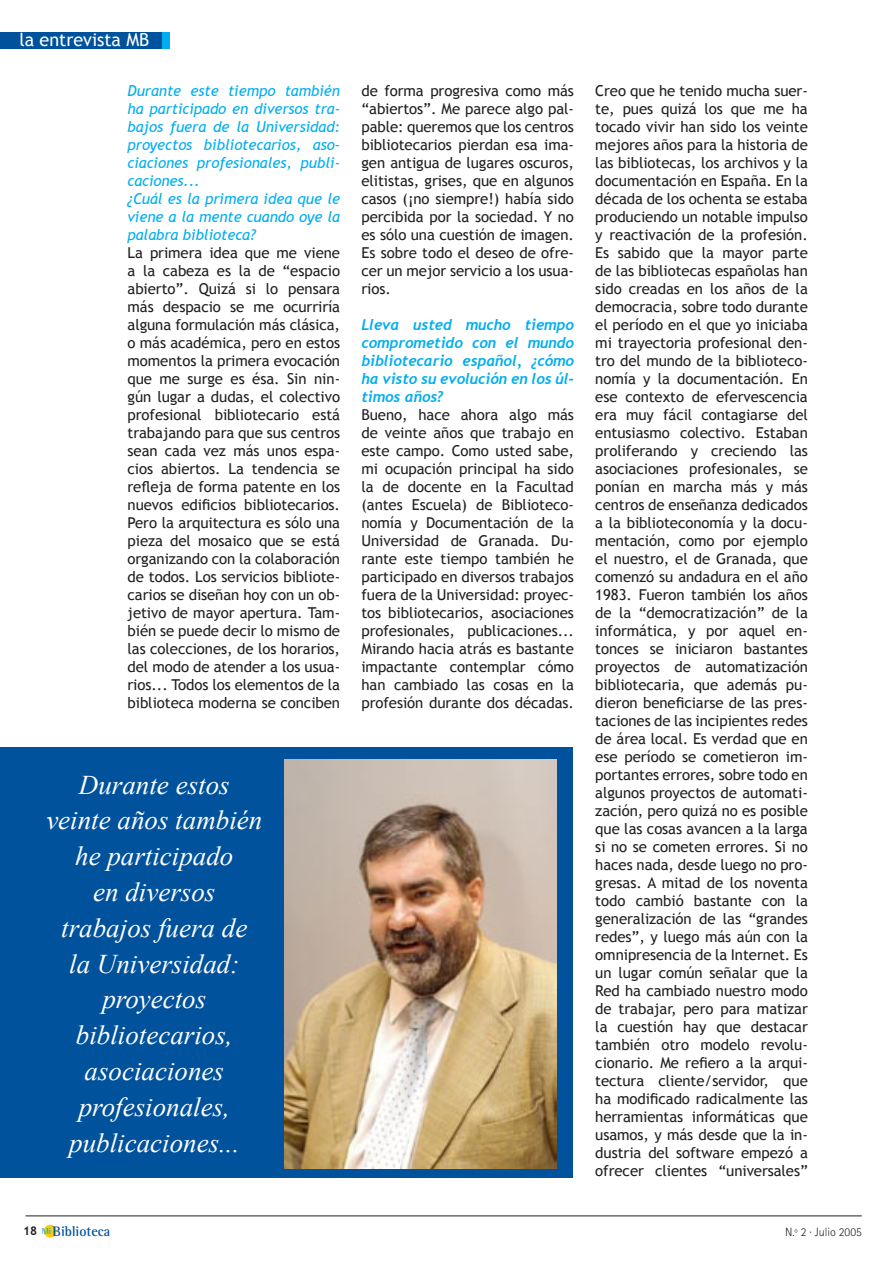
<style>
.page{position:relative;width:893px;height:1263px;background:#fff}
.page>*{position:absolute;margin:0;border:0;box-sizing:border-box;transform-origin:0 0}
.t1{font:italic 27px/35.8px "Times New Roman";color:#fff;text-align:center}
.t2{font:18px "Trebuchet MS";color:#fff}
.t3{font:15px/18px "Trebuchet MS";letter-spacing:-.005em;color:#231f20;text-align:justify}
.t4{font:italic 15px/18px "Trebuchet MS";letter-spacing:-.005em;color:#00aeef}
.t5{font:italic 700 15px/18px "Trebuchet";letter-spacing:-.005em;color:#00aeef;text-align:justify}
.t6{font:700 14.1px "Rotis Semi Serif";color:#00529c}
.t7{font:300 12px "Rotis Sans Serif";color:#231f20}
.s1{font-family:"Trebuchet MS";font-size:12px;color:#231f20}
.s2{font-size:8.85px;color:#00aeef}
</style>
<div class="page">
<div style="left:0;top:32px;width:162px;height:17px;background:#00529c"></div>
<div style="left:162px;top:32px;width:8px;height:17px;background:#00aeef"></div>
<div style="left:44px;top:1225px;width:13px;height:12px;background:#ffcb05;border-radius:50%"></div>
<hr style="left:26px;top:1215px;width:836px;height:1px;background:#231f20">
<div style="left:0;top:747px;width:573px;height:431px;background:#00529c"></div>
<img style="left:285px;top:760px;width:271px;height:408px">
<p class="t2" style="left:19px;top:29px;width:131px">la entrevista MB</p>
<p class="t4" style="left:128px;top:82px;width:214px">Durante este tiempo también ha participado en diversos tra&shy;bajos fuera de la Universidad: proyectos bibliotecarios, aso&shy;ciaciones profesionales, publi&shy;caciones...<br>¿Cuál es la primera idea que le viene a la mente cuando oye la palabra biblioteca?</p>
<p class="t3" style="left:128px;top:244px;width:214px">La primera idea que me viene a la cabeza es la de “espacio abierto”. Quizá si lo pensara más despacio se me ocurriría alguna formulación más clásica, o más académica, pero en estos momentos la primera evocación que me surge es ésa. Sin nin&shy;gún lugar a dudas, el colectivo profesional bibliotecario está trabajando para que sus centros sean cada vez más unos espa&shy;cios abiertos. La tendencia se refleja de forma patente en los nuevos edificios bibliotecarios.<br>Pero la arquitectura es sólo una pieza del mosaico que se está organizando con la colaboración de todos. Los servicios bibliote&shy;carios se diseñan hoy con un ob&shy;jetivo de mayor apertura. Tam&shy;bién se puede decir lo mismo de las colecciones, de los horarios, del modo de atender a los usua&shy;rios... Todos los elementos de la biblioteca moderna se conciben</p>
<h1 class="t1" style="left:46px;top:766px;width:217px">Durante estos veinte años también he participado<br>en diversos trabajos fuera de<br>la Universidad: proyectos bibliotecarios, asociaciones profesionales, publicaciones...</h1>
<p class="t3" style="left:361px;top:82px;width:214px">de forma progresiva como más “abiertos”. Me parece algo pal&shy;pable: queremos que los centros bibliotecarios pierdan esa ima&shy;gen antigua de lugares oscuros, elitistas, grises, que en algunos casos (¡no siempre!) había sido percibida por la sociedad. Y no es sólo una cuestión de imagen.<br>Es sobre todo el deseo de ofre&shy;cer un mejor servicio a los usua&shy;rios.</p>
<p class="t5" style="left:361px;top:316px;width:214px">Lleva usted mucho tiempo comprometido con el mundo bibliotecario español, ¿cómo ha visto su evolución en los úl&shy;timos años?</p>
<p class="t3" style="left:361px;top:406px;width:214px">Bueno, hace ahora algo más de veinte años que trabajo en este campo. Como usted sabe, mi ocupación principal ha sido la de docente en la Facultad (antes Escuela) de Biblioteco&shy;nomía y Documentación de la Universidad de Granada. Du&shy;rante este tiempo también he participado en diversos trabajos fuera de la Universidad: proyec&shy;tos bibliotecarios, asociaciones profesionales, publicaciones...<br>Mirando hacia atrás es bastante impactante contemplar cómo han cambiado las cosas en la profesión durante dos décadas.</p>
<p class="t3" style="left:595px;top:82px;width:214px">Creo que he tenido mucha suer&shy;te, pues quizá los que me ha tocado vivir han sido los veinte mejores años para la historia de las bibliotecas, los archivos y la documentación en España. En la década de los ochenta se estaba produciendo un notable impulso y reactivación de la profesión.<br>Es sabido que la mayor parte de las bibliotecas españolas han sido creadas en los años de la democracia, sobre todo durante el período en el que yo iniciaba mi trayectoria profesional den&shy;tro del mundo de la biblioteco&shy;nomía y la documentación. En ese contexto de efervescencia era muy fácil contagiarse del entusiasmo colectivo. Estaban proliferando y creciendo las asociaciones profesionales, se ponían en marcha más y más centros de enseñanza dedicados a la biblioteconomía y la docu&shy;mentación, como por ejemplo el nuestro, el de Granada, que comenzó su andadura en el año 1983. Fueron también los años de la “democratización” de la informática, y por aquel en&shy;tonces se iniciaron bastantes proyectos de automatización bibliotecaria, que además pu&shy;dieron beneficiarse de las pres&shy;taciones de las incipientes redes de área local. Es verdad que en ese período se cometieron im&shy;portantes errores, sobre todo en algunos proyectos de automati&shy;zación, pero quizá no es posible que las cosas avancen a la larga si no se cometen errores. Si no haces nada, desde luego no pro&shy;gresas. A mitad de los noventa todo cambió bastante con la generalización de las “grandes redes”, y luego más aún con la omnipresencia de la Internet. Es un lugar común señalar que la Red ha cambiado nuestro modo de trabajar, pero para matizar la cuestión hay que destacar también otro modelo revolu&shy;cionario. Me refiero a la arqui&shy;tectura cliente/servidor, que ha modificado radicalmente las herramientas informáticas que usamos, y más desde que la in&shy;dustria del software empezó a ofrecer clientes “universales”</p>
<p class="t6" style="left:23px;top:1222px;width:88px"><span class="s1">18</span> <span class="s2">Mi</span>Biblioteca</p>
<p class="t7" style="left:785px;top:1224px;width:78px">N.º 2 · Julio 2005</p>
</div>
